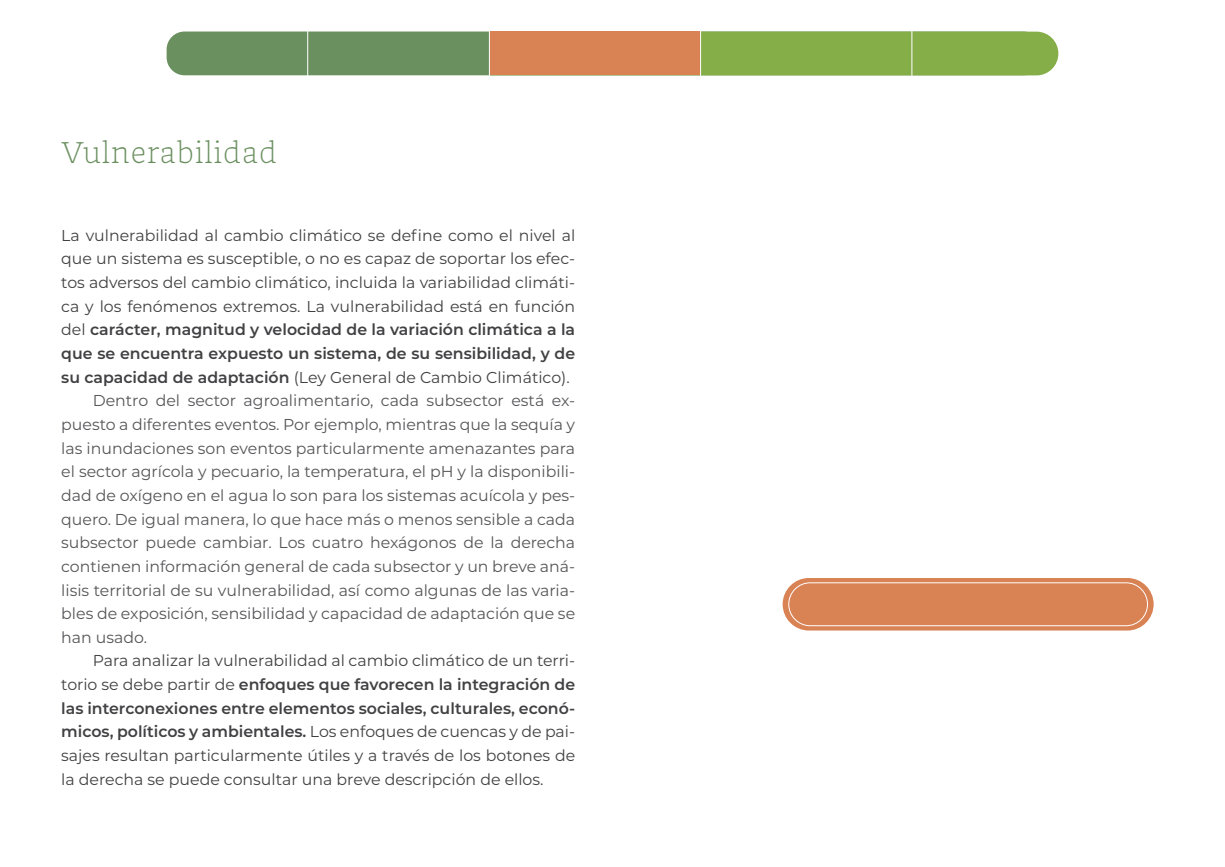
<style>
.page{position:relative;width:1225px;height:867px;background:#fff}
.page>*{position:absolute;margin:0;border:0;box-sizing:border-box;transform-origin:0 0}
.t1{font:300 29.75px "GMX";color:#6b9060}
.t2{font:15.75px/23.6px "Montserrat";color:#414042;text-align:justify}
.t3{font:15.75px "Montserrat";color:#565659}
.t4{font:600 15.75px "Montserrat";color:#414042}
.s1{font-weight:400}
.s2{font-weight:600}
</style>
<div class="page">
<div style="left:167px;top:32px;width:875px;height:43px;background:#6b9060;border-radius:18px"></div>
<hr style="left:307px;top:30px;width:1px;height:47px;background:#fff">
<svg style="left:490px;top:32px;width:568px;height:43px"></svg>
<hr style="left:489px;top:30px;width:1px;height:47px;background:#fff">
<div style="left:783px;top:578px;width:371px;height:52px;background:#d98254;border-radius:26px"></div>
<div style="left:788px;top:582px;width:360px;height:44px;border:1px solid #fff;border-radius:21px"></div>
<div style="left:857px;top:658px;width:222px;height:43px;border:1px solid #fff;border-radius:21px"></div>
<div style="left:857px;top:738px;width:222px;height:44px;border:1px solid #fff;border-radius:21px"></div>
<h1 class="t1" style="left:61px;top:135px;width:218px">Vulnerabilidad</h1>
<p class="t2" style="left:61px;top:223px;width:515px">La vulnerabilidad al cambio climático se define como el nivel al</p>
<p class="t2" style="left:61px;top:246px;width:515px">que un sistema es susceptible, o no es capaz de soportar los efec-</p>
<p class="t2" style="left:61px;top:270px;width:515px">tos adversos del cambio climático, incluida la variabilidad climáti-</p>
<p class="t2" style="left:61px;top:294px;width:515px">ca y los fenómenos extremos. La vulnerabilidad está en función</p>
<p class="t4" style="left:61px;top:318px;width:515px"><span class="s1">del</span> carácter, magnitud y velocidad de la variación climática a la</p>
<p class="t4" style="left:61px;top:342px;width:515px">que se encuentra expuesto un sistema, de su sensibilidad, y de</p>
<p class="t2" style="left:61px;top:364px;width:510px"><span class="s2">su capacidad de adaptación</span> (Ley General de Cambio Climático).</p>
<p class="t3" style="left:93px;top:390px;width:484px">Dentro del sector agroalimentario, cada subsector está ex-</p>
<p class="t3" style="left:61px;top:413px;width:515px">puesto a diferentes eventos. Por ejemplo, mientras que la sequía y</p>
<p class="t3" style="left:61px;top:437px;width:515px">las inundaciones son eventos particularmente amenazantes para</p>
<p class="t3" style="left:61px;top:460px;width:515px">el sector agrícola y pecuario, la temperatura, el pH y la disponibili-</p>
<p class="t3" style="left:61px;top:484px;width:515px">dad de oxígeno en el agua lo son para los sistemas acuícola y pes-</p>
<p class="t3" style="left:61px;top:508px;width:515px">quero. De igual manera, lo que hace más o menos sensible a cada</p>
<p class="t3" style="left:61px;top:531px;width:515px">subsector puede cambiar. Los cuatro hexágonos de la derecha</p>
<p class="t3" style="left:61px;top:555px;width:515px">contienen información general de cada subsector y un breve aná-</p>
<p class="t3" style="left:61px;top:579px;width:515px">lisis territorial de su vulnerabilidad, así como algunas de las varia-</p>
<p class="t3" style="left:61px;top:602px;width:515px">bles de exposición, sensibilidad y capacidad de adaptación que se</p>
<p class="t3" style="left:61px;top:626px;width:88px">han usado.</p>
<p class="t2" style="left:61px;top:648px;width:515px;text-indent:32px">Para analizar la vulnerabilidad al cambio climático de un terri&shy;torio se debe partir de <span class="s2">enfoques que favorecen la integración de las interconexiones entre elementos sociales, culturales, econó&shy;micos, políticos y ambientales.</span> Los enfoques de cuencas y de pai&shy;sajes resultan particularmente útiles y a través de los botones de la derecha se puede consultar una breve descripción de ellos.</p>
</div>
